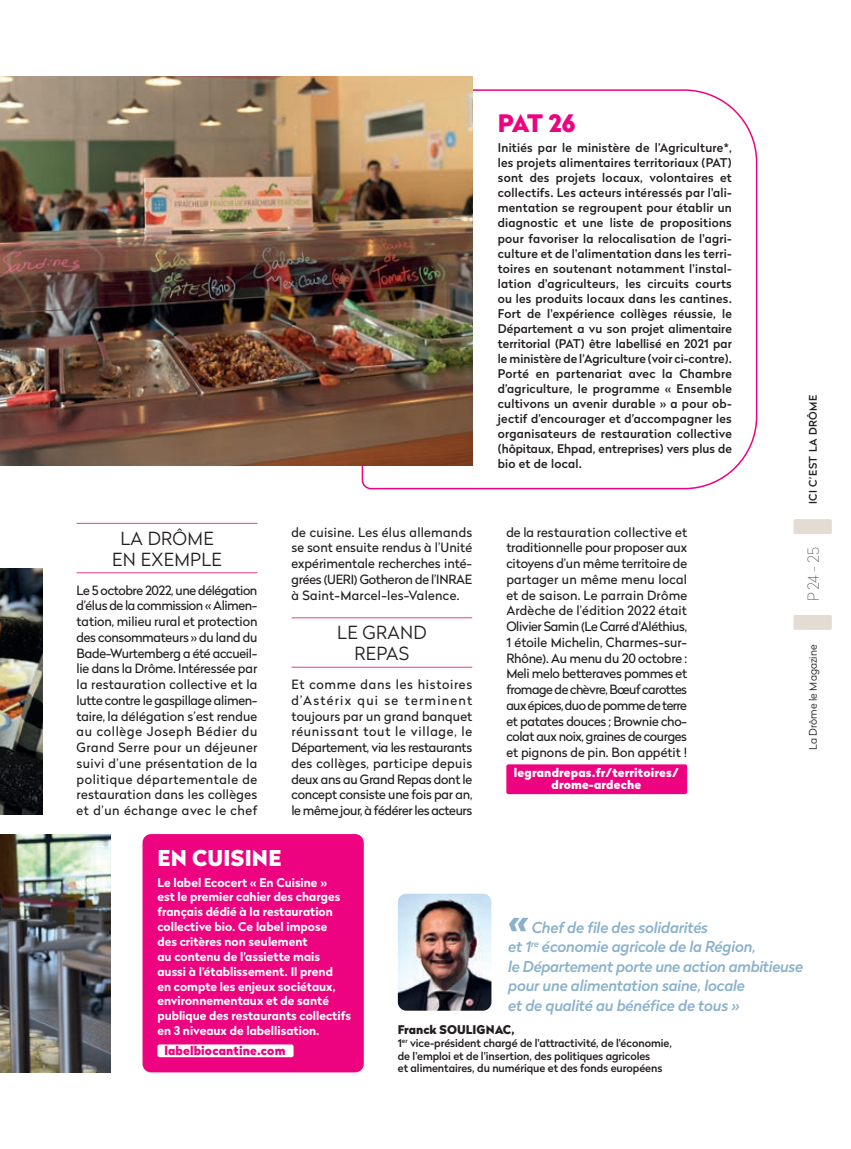
<style>
.page{position:relative;width:851px;height:1149px;background:#fff}
.page>*{position:absolute;margin:0;border:0;box-sizing:border-box;transform-origin:0 0}
.t1{font:900 24px "Radikal";color:#ed0280}
.t2{font:900 21.75px "Radikal";letter-spacing:.01em;color:#fff}
.t3{font:300 18px/21px "Radikal";letter-spacing:.015em;color:#231f20;text-align:center}
.t4{font:italic 500 15px/19.5px "Radikal";letter-spacing:-.01em;color:#8ab1cc}
.t5{font:100 15px "Radikal";color:#231f20}
.t6{font:12.75px/15.8px "Radikal";color:#231f20;text-align:justify}
.t7{font:500 12px/15px "Radikal";color:#231f20;text-align:justify}
.t8{font:700 12px/14.9px "Radikal";color:#fff}
.t9{font:900 12px/12.8px "Radikal";letter-spacing:.01em;color:#fff;text-align:center}
.t10{font:900 12px "Radikal";letter-spacing:.01em;color:#ed0280}
.t11{font:900 12px "Radikal";letter-spacing:.005em;color:#231f20}
.t12{font:500 10.8px/12.8px "Radikal";letter-spacing:-.005em;color:#231f20}
.t13{font:300 10.5px "Radikal";color:#231f20}
.t14{font:500 10.5px "Radikal";letter-spacing:.045em;color:#231f20}
.s1{font-weight:900;font-size:33px}
</style>
<div class="page">
<img style="left:0;top:568px;width:43px;height:246px">
<svg style="left:361px;top:89px;width:397px;height:401px"></svg>
<img style="left:0;top:77px;width:472px;height:389px">
<img style="left:0;top:834px;width:111px;height:237px">
<svg style="left:793px;top:615px;width:38px;height:14px"></svg>
<svg style="left:793px;top:519px;width:38px;height:15px"></svg>
<hr style="left:77px;top:523px;width:180px;height:1px;background:#ed3896">
<hr style="left:77px;top:572px;width:180px;height:1px;background:#ed3896">
<hr style="left:291px;top:617px;width:181px;height:1px;background:#ed3896">
<hr style="left:291px;top:666px;width:181px;height:1px;background:#ed3896">
<div style="left:506px;top:764px;width:181px;height:29px;background:#ed0280;border-radius:2px"></div>
<div style="left:142px;top:833px;width:222px;height:238px;background:#ed0280;border-radius:9px"></div>
<img style="left:398px;top:893px;width:93px;height:117px">
<div style="left:157px;top:1044px;width:136px;height:12px;background:#fff;border-radius:2px"></div>
<h3 class="t3" style="left:112px;top:527px;width:111px">LA DRÔME<br>EN EXEMPLE</h3>
<p class="t6" style="left:77px;top:581px;width:182px">Le 5 octobre 2022, une délégation d’élus de la commission « Alimen&shy;tation, milieu rural et protection des consommateurs » du land du Bade-Wurtemberg a été accueil&shy;lie dans la Drôme. Intéressée par la restauration collective et la lutte contre le gaspillage alimen&shy;taire, la délégation s’est rendue au collège Joseph Bédier du Grand Serre pour un déjeuner suivi d’une présentation de la politique départementale de restauration dans les collèges et d’un échange avec le chef</p>
<p class="t6" style="left:291px;top:523px;width:182px">de cuisine. Les élus allemands se sont ensuite rendus à l’Unité expérimentale recherches inté&shy;grées (UERI) Gotheron de l’INRAE à Saint-Marcel-les-Valence.</p>
<h3 class="t3" style="left:337px;top:621px;width:91px">LE GRAND<br>REPAS</h3>
<p class="t6" style="left:291px;top:676px;width:182px">Et comme dans les histoires d’Astérix qui se terminent toujours par un grand banquet réunissant tout le village, le Département, via les restaurants des collèges, participe depuis deux ans au Grand Repas dont le concept consiste une fois par an, le même jour, à fédérer les acteurs</p>
<h1 class="t1" style="left:498px;top:106px;width:79px">PAT 26</h1>
<p class="t7" style="left:497px;top:140px;width:235px">Initiés par le ministère de l’Agriculture*, les projets alimentaires territoriaux (PAT) sont des projets locaux, volontaires et collectifs. Les acteurs intéressés par l'ali&shy;mentation se regroupent pour établir un diagnostic et une liste de propositions pour favoriser la relocalisation de l'agri&shy;culture et de l'alimentation dans les terri&shy;toires en soutenant notamment l'instal&shy;lation d'agriculteurs, les circuits courts ou les produits locaux dans les cantines.<br>Fort de l'expérience collèges réussie, le Département a vu son projet alimentaire territorial (PAT) être labellisé en 2021 par le ministère de l’Agriculture (voir ci-contre).<br>Porté en partenariat avec la Chambre d’agriculture, le programme « Ensemble cultivons un avenir durable » a pour ob&shy;jectif d’encourager et d’accompagner les organisateurs de restauration collective (hôpitaux, Ehpad, entreprises) vers plus de bio et de local.</p>
<p class="t6" style="left:506px;top:523px;width:182px">de la restauration collective et traditionnelle pour proposer aux citoyens d’un même territoire de partager un même menu local et de saison. Le parrain Drôme Ardèche de l’édition 2022 était Olivier Samin (Le Carré d'Aléthius, 1 étoile Michelin, Charmes-sur-Rhône). Au menu du 20 octobre :<br>Meli melo betteraves pommes et fromage de chèvre, Bœuf carottes aux épices, duo de pomme de terre et patates douces ; Brownie cho&shy;colat aux noix, graines de courges et pignons de pin. Bon appétit !</p>
<p class="t9" style="left:514px;top:765px;width:166px">legrandrepas.fr/territoires/ drome-ardeche</p>
<p class="t14" style="left:805px;top:504px;width:111px;rotate:-90deg">ICI C’EST LA DRÔME</p>
<p class="t5" style="left:803px;top:601px;width:55px;rotate:-90deg">P 24 - 25</p>
<p class="t13" style="left:805px;top:749px;width:107px;rotate:-90deg">La Drôme le Magazine</p>
<h2 class="t2" style="left:157px;top:841px;width:125px">EN CUISINE</h2>
<p class="t8" style="left:157px;top:873px;width:195px">Le label Ecocert « En Cuisine »<br>est le premier cahier des charges français dédié à la restauration collective bio. Ce label impose<br>des critères non seulement<br>au contenu de l’assiette mais aussi à l’établissement. Il prend<br>en compte les enjeux sociétaux, environnementaux et de santé publique des restaurants collectifs en 3 niveaux de labellisation.</p>
<p class="t10" style="left:164px;top:1041px;width:122px">labelbiocantine.com</p>
<p class="t4" style="left:508px;top:916px;width:296px"><span class="s1">«</span> Chef de file des solidarités<br>et 1<sup>re</sup> économie agricole de la Région,<br>le Département porte une action ambitieuse pour une alimentation saine, locale<br>et de qualité au bénéfice de tous »</p>
<p class="t11" style="left:398px;top:1020px;width:118px">Franck SOULIGNAC,</p>
<p class="t12" style="left:398px;top:1035px;width:275px">1<sup>er</sup> vice-président chargé de l'attractivité, de l'économie, de l'emploi et de l'insertion, des politiques agricoles<br>et alimentaires, du numérique et des fonds européens</p>
</div>
